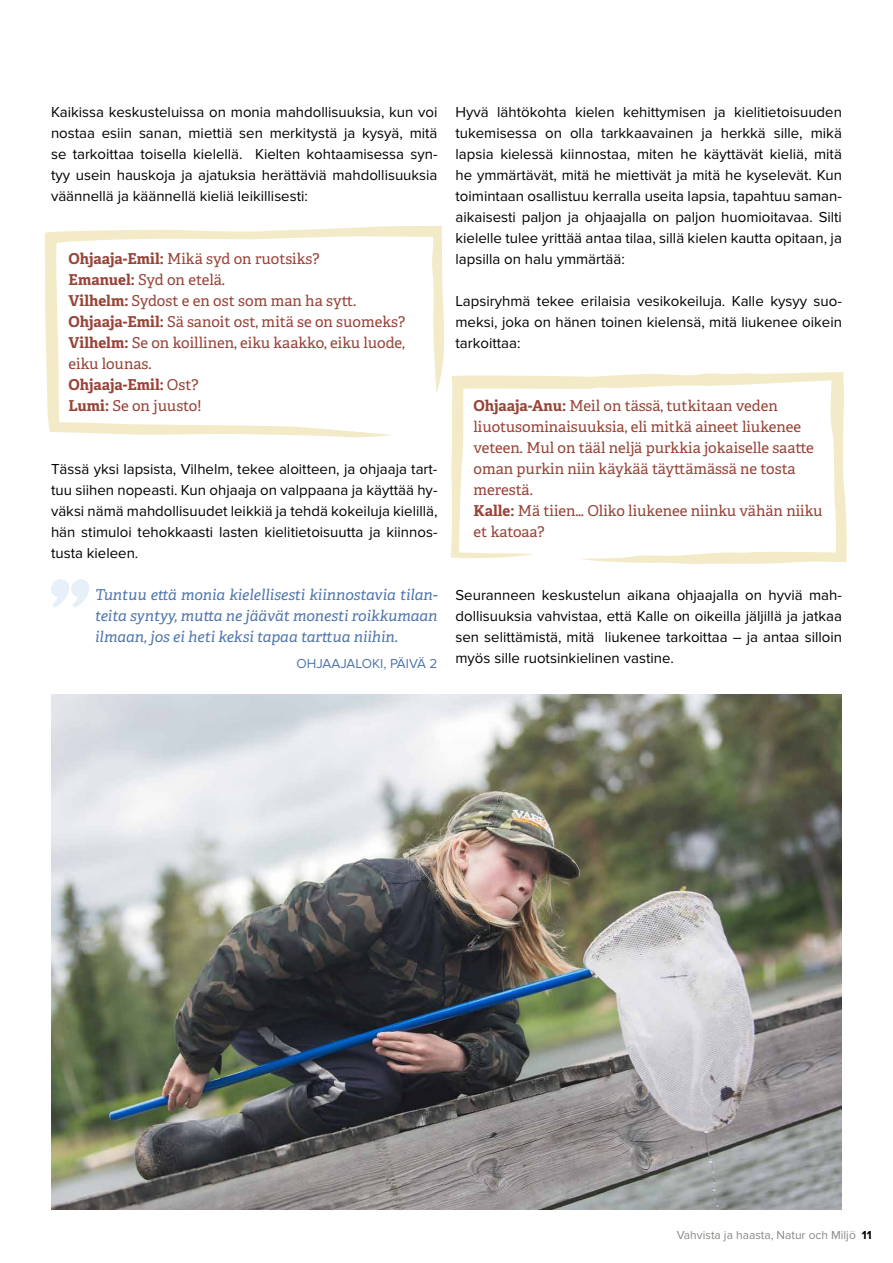
<style>
.page{position:relative;width:893px;height:1263px;background:#fff}
.page>*{position:absolute;margin:0;border:0;box-sizing:border-box;transform-origin:0 0}
.t1{font:15px/21px "Proxima Nova";color:#000;text-align:justify}
.t2{font:15px/21px "Adelle PE";color:#974438}
.t3{font:italic 15px/21px "Adelle PE";color:#5076ac;text-align:justify}
.t4{font:13.5px "Proxima Nova";color:#5076ac}
.t5{font:12px "Proxima Nova";color:#8a8785}
.s1{font-weight:700}
.s2{font-weight:700;color:#000}
</style>
<div class="page">
<svg style="left:451px;top:372px;width:396px;height:192px"></svg>
<svg style="left:45px;top:226px;width:399px;height:212px"></svg>
<img style="left:51px;top:694px;width:791px;height:515px">
<svg style="left:51px;top:579px;width:38px;height:29px"></svg>
<p class="t1" style="left:51px;top:102px;width:388px">Kaikissa keskusteluissa on monia mahdollisuuksia, kun voi nostaa esiin sanan, miettiä sen merkitystä ja kysyä, mitä se tarkoittaa toisella kielellä. Kielten kohtaamisessa syn&shy;tyy usein hauskoja ja ajatuksia herättäviä mahdollisuuksia väännellä ja käännellä kieliä leikillisesti:</p>
<p class="t2" style="left:69px;top:248px;width:338px"><span class="s1">Ohjaaja-Emil:</span> Mikä syd on ruotsiks?<br><span class="s1">Emanuel:</span> Syd on etelä.<br><span class="s1">Vilhelm:</span> Sydost e en ost som man ha sytt.<br><span class="s1">Ohjaaja-Emil:</span> Sä sanoit ost, mitä se on suomeks?<br><span class="s1">Vilhelm:</span> Se on koillinen, eiku kaakko, eiku luode, eiku lounas.<br><span class="s1">Ohjaaja-Emil:</span> Ost?<br><span class="s1">Lumi:</span> Se on juusto!</p>
<p class="t1" style="left:51px;top:459px;width:388px">Tässä yksi lapsista, Vilhelm, tekee aloitteen, ja ohjaaja tart&shy;tuu siihen nopeasti. Kun ohjaaja on valppaana ja käyttää hy&shy;väksi nämä mahdollisuudet leikkiä ja tehdä kokeiluja kielillä, hän stimuloi tehokkaasti lasten kielitietoisuutta ja kiinnos&shy;tusta kieleen.</p>
<p class="t3" style="left:95px;top:584px;width:344px">Tuntuu että monia kielellisesti kiinnostavia tilan&shy;teita syntyy, mutta ne jäävät monesti roikkumaan ilmaan, jos ei heti keksi tapaa tarttua niihin.</p>
<p class="t4" style="left:296px;top:656px;width:142px">OHJAAJALOKI, PÄIVÄ 2</p>
<p class="t1" style="left:455px;top:102px;width:388px">Hyvä lähtökohta kielen kehittymisen ja kielitietoisuuden tukemisessa on olla tarkkaavainen ja herkkä sille, mikä lapsia kielessä kiinnostaa, miten he käyttävät kieliä, mitä he ymmärtävät, mitä he miettivät ja mitä he kyselevät. Kun toimintaan osallistuu kerralla useita lapsia, tapahtuu saman&shy;aikaisesti paljon ja ohjaajalla on paljon huomioitavaa. Silti kielelle tulee yrittää antaa tilaa, sillä kielen kautta opitaan, ja lapsilla on halu ymmärtää:</p>
<p class="t1" style="left:455px;top:291px;width:388px">Lapsiryhmä tekee erilaisia vesikokeiluja. Kalle kysyy suo&shy;meksi, joka on hänen toinen kielensä, mitä liukenee oikein tarkoittaa:</p>
<p class="t2" style="left:473px;top:394px;width:350px"><span class="s1">Ohjaaja-Anu:</span> Meil on tässä, tutkitaan veden liuotusominaisuuksia, eli mitkä aineet liukenee veteen. Mul on tääl neljä purkkia jokaiselle saatte oman purkin niin käykää täyttämässä ne tosta merestä.<br><span class="s1">Kalle:</span> Mä tiien… Oliko liukenee niinku vähän niiku et katoaa?</p>
<p class="t1" style="left:455px;top:585px;width:388px">Seuranneen keskustelun aikana ohjaajalla on hyviä mah&shy;dollisuuksia vahvistaa, että Kalle on oikeilla jäljillä ja jatkaa sen selittämistä, mitä liukenee tarkoittaa – ja antaa silloin myös sille ruotsinkielinen vastine.</p>
<p class="t5" style="left:677px;top:1228px;width:196px">Vahvista ja haasta, Natur och Miljö <span class="s2">11</span></p>
</div>
